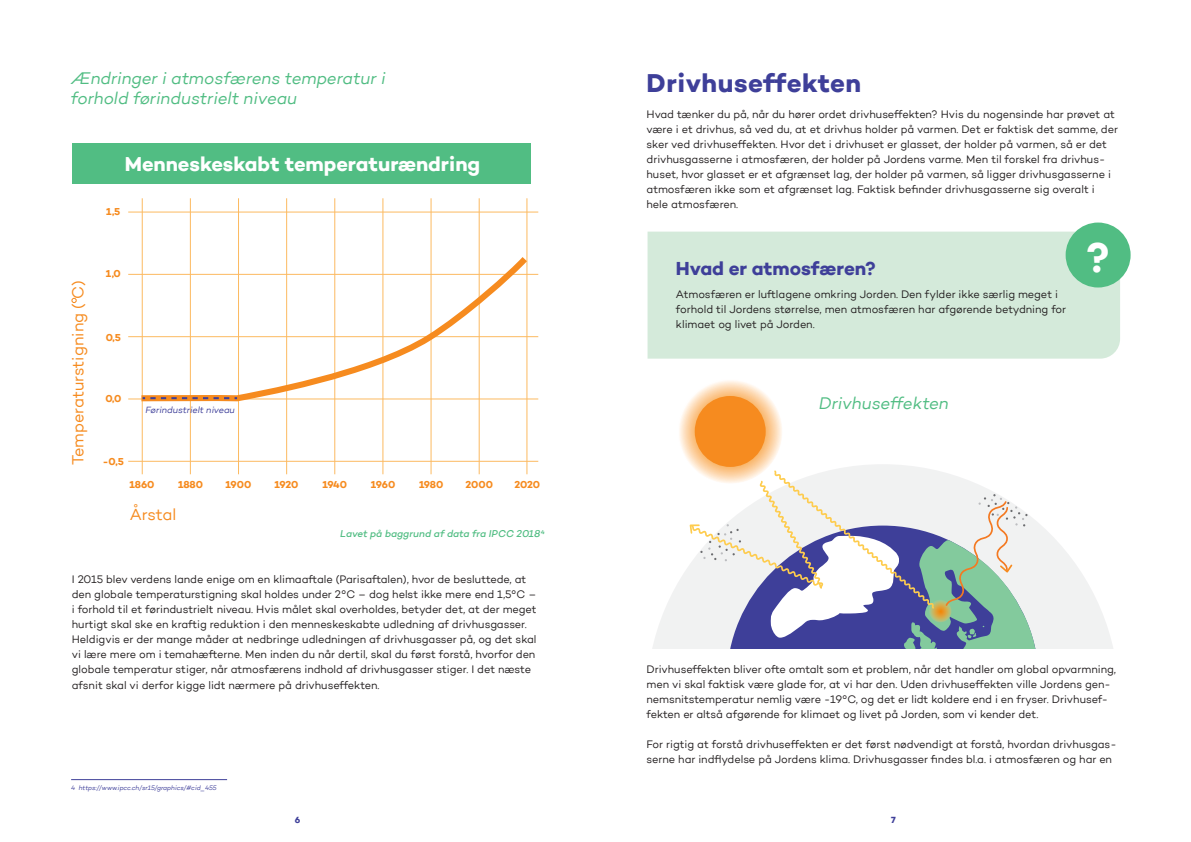
<style>
.page{position:relative;width:1191px;height:842px;background:#fff}
.page>*{position:absolute;margin:0;border:0;box-sizing:border-box;transform-origin:0 0}
.t1{font:700 42px "Campton";color:#fff}
.t2{font:700 26px "Campton";letter-spacing:.015em;color:#3e3f99}
.t3{font:700 20.3px "Campton";color:#fff}
.t4{font:700 19px "Campton";letter-spacing:-.005em;color:#3e3f99}
.t5{font:italic 17px/20px "Campton";letter-spacing:-.005em;color:#51bd83}
.t6{font:16.2px "Campton Book 2";color:#f68b1f}
.t7{font:11px/15px "Campton Book 2";letter-spacing:-.005em;color:#231f20}
.t8{font:700 10.1px "Campton";letter-spacing:-.005em;color:#f68b1f}
.t9{font:italic 500 10px "Campton";color:#51bd83}
.t10{font:italic 9.1px "Campton";color:#3e3f99}
.t11{font:700 9px "Campton";color:#3e3f99}
.t12{font:italic 6.5px "Campton";letter-spacing:-.005em;color:#3e3f99}
.s1{font-family:"Campton Medium Italic 2";font-weight:400;font-style:normal}
.s2{font-family:"Campton"}
</style>
<div class="page">
<div style="left:72px;top:143px;width:458px;height:40px;background:#51bd83"></div>
<hr style="left:128px;top:212px;width:410px;height:1px;background:#fcba61">
<hr style="left:128px;top:274px;width:410px;height:1px;background:#fcba61">
<hr style="left:128px;top:336px;width:410px;height:1px;background:#fcba61">
<hr style="left:128px;top:399px;width:410px;height:1px;background:#fcba61">
<hr style="left:128px;top:461px;width:410px;height:1px;background:#fcba61">
<hr style="left:142px;top:198px;width:1px;height:276px;background:#fcba61">
<hr style="left:190px;top:198px;width:1px;height:276px;background:#fcba61">
<hr style="left:238px;top:198px;width:1px;height:276px;background:#fcba61">
<hr style="left:286px;top:198px;width:1px;height:276px;background:#fcba61">
<hr style="left:334px;top:198px;width:1px;height:276px;background:#fcba61">
<hr style="left:383px;top:198px;width:1px;height:276px;background:#fcba61">
<hr style="left:431px;top:198px;width:1px;height:276px;background:#fcba61">
<hr style="left:479px;top:198px;width:1px;height:276px;background:#fcba61">
<hr style="left:527px;top:198px;width:1px;height:276px;background:#fcba61">
<svg style="left:135px;top:251px;width:398px;height:153px"></svg>
<svg style="left:71px;top:298px;width:6px;height:5px"></svg>
<svg style="left:143px;top:397px;width:94px;height:2px"></svg>
<hr style="left:71px;top:779px;width:156px;height:1px;background:#3e3f99">
<div style="left:647px;top:232px;width:473px;height:127px;background:#d4eada"></div>
<div style="left:1065px;top:223px;width:65px;height:64px;background:#51bd83;border-radius:50%"></div>
<svg style="left:678px;top:379px;width:104px;height:105px;background:#fcd9b3"></svg>
<svg style="left:652px;top:464px;width:461px;height:185px"></svg>
<div style="left:694px;top:396px;width:71px;height:71px;background:#f68b1f;border-radius:50%"></div>
<svg style="left:688px;top:469px;width:350px;height:180px"></svg>
<p class="t5" style="left:71px;top:68px;width:316px">Ændringer i atmosfærens temperatur i forhold førindustrielt niveau</p>
<p class="t3" style="left:125px;top:151px;width:357px">Menneskeskabt temperaturændring</p>
<p class="t8" style="left:106px;top:205px;width:16px">1,5</p>
<p class="t6" style="left:68px;top:465px;width:186px;rotate:-90deg">Temperaturstigning ( C)</p>
<p class="t8" style="left:106px;top:267px;width:16px">1,0</p>
<p class="t8" style="left:106px;top:331px;width:17px">0,5</p>
<p class="t8" style="left:105px;top:392px;width:17px">0,0</p>
<p class="t8" style="left:103px;top:455px;width:22px">-0,5</p>
<p class="t10" style="left:145px;top:404px;width:91px">Førindustrielt niveau</p>
<p class="t8" style="left:129px;top:478px;width:27px">1860</p>
<p class="t8" style="left:178px;top:478px;width:27px">1880</p>
<p class="t8" style="left:226px;top:478px;width:27px">1900</p>
<p class="t8" style="left:274px;top:478px;width:25px">1920</p>
<p class="t8" style="left:322px;top:478px;width:26px">1940</p>
<p class="t8" style="left:371px;top:478px;width:26px">1960</p>
<p class="t8" style="left:419px;top:478px;width:26px">1980</p>
<p class="t8" style="left:465px;top:478px;width:29px">2000</p>
<p class="t8" style="left:514px;top:478px;width:27px">2020</p>
<p class="t6" style="left:130px;top:504px;width:48px">Årstal</p>
<p class="t9" style="left:340px;top:527px;width:206px">Lavet på baggrund af data fra IPCC 2018<span class="s1">4</span></p>
<p class="t7" style="left:72px;top:572px;width:466px">I 2015 blev verdens lande enige om en klimaaftale (Parisaftalen), hvor de besluttede, at den globale temperaturstigning skal holdes under 2°C – dog helst ikke mere end 1,5°C – i forhold til et førindustrielt niveau. Hvis målet skal overholdes, betyder det, at der meget hurtigt skal ske en kraftig reduktion i den menneskeskabte udledning af drivhusgasser.<br>Heldigvis er der mange måder at nedbringe udledningen af drivhusgasser på, og det skal vi lære mere om i temahæfterne. Men inden du når dertil, skal du først forstå, hvorfor den globale temperatur stiger, når atmosfærens indhold af drivhusgasser stiger. I det næste afsnit skal vi derfor kigge lidt nærmere på drivhuseffekten.</p>
<p class="t12" style="left:71px;top:784px;width:147px">4 https://www.ipcc.ch/sr15/graphics/#cid_455</p>
<h1 class="t2" style="left:646px;top:66px;width:216px">Drivhuseffekten</h1>
<p class="t7" style="left:646px;top:107px;width:473px">Hvad tænker du på, når du hører ordet drivhuseffekten? Hvis du nogensinde har prøvet at være i et drivhus, så ved du, at et drivhus holder på varmen. Det er faktisk det samme, der sker ved drivhuseffekten. Hvor det i drivhuset er glasset, der holder på varmen, så er det drivhusgasserne i atmosfæren, der holder på Jordens varme. Men til forskel fra drivhus&shy;huset, hvor glasset er et afgrænset lag, der holder på varmen, så ligger drivhusgasserne i <span class="s2">atmosfæren ikke som et afgrænset lag. Faktisk befinder drivhusgasserne sig overalt i </span>hele atmosfæren.</p>
<h2 class="t4" style="left:676px;top:257px;width:201px">Hvad er atmosfæren?</h2>
<p class="t7" style="left:676px;top:287px;width:392px">Atmosfæren er luftlagene omkring Jorden. Den fylder ikke særlig meget i forhold til Jordens størrelse, men atmosfæren har afgørende betydning for klimaet og livet på Jorden.</p>
<h1 class="t1" style="left:1086px;top:231px;width:24px">?</h1>
<p class="t5" style="left:819px;top:393px;width:131px">Drivhuseffekten</p>
<p class="t7" style="left:646px;top:662px;width:471px">Drivhuseffekten bliver ofte omtalt som et problem, når det handler om global opvarmning, men vi skal faktisk være glade for, at vi har den. Uden drivhuseffekten ville Jordens gen&shy;nemsnitstemperatur nemlig være -19°C, og det er lidt koldere end i en fryser. Drivhusef&shy;fekten er altså afgørende for klimaet og livet på Jorden, som vi kender det.</p>
<p class="t7" style="left:646px;top:737px;width:471px">For rigtig at forstå drivhuseffekten er det først nødvendigt at forstå, hvordan drivhusgas&shy;<span class="s2">serne har indflydelse på Jordens klima. Drivhusgasser findes bl.a. i atmosfæren og har en</span></p>
<p class="t11" style="left:295px;top:815px;width:7px">6</p>
<p class="t11" style="left:891px;top:815px;width:6px">7</p>
</div>
